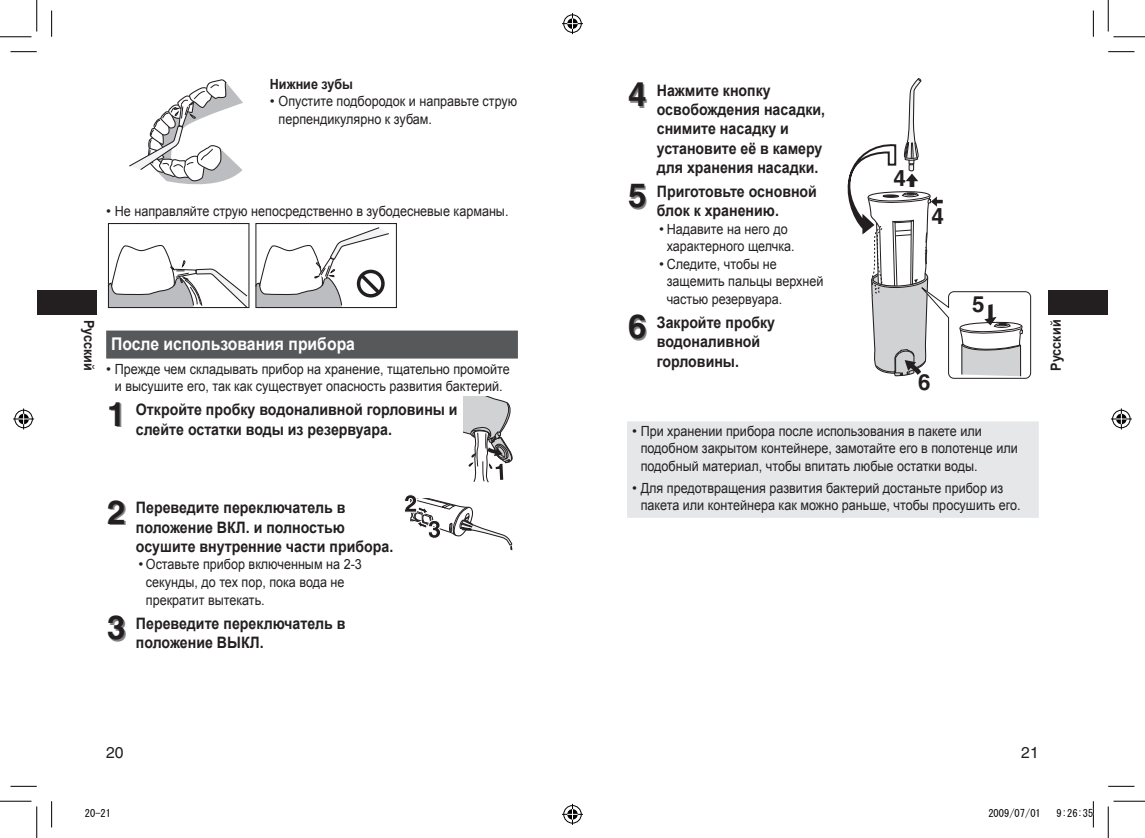
<style>
.page{position:relative;width:1145px;height:838px;background:#fff}
.page>*{position:absolute;margin:0;border:0;box-sizing:border-box;transform-origin:0 0}
.t1{font:700 22.4px "Helvetica";color:#231f20}
.t2{font:700 17.5px "Arial";color:#fff;scale:.9 1}
.t3{font:700 15.75px/19.2px "Arial";color:#231f20;scale:.9 1}
.t4{font:15.75px "Helvetica";color:#231f20}
.t5{font:14px/17.5px "Arial";color:#231f20}
.t6{font:700 14px "Arial";color:#231f20;scale:.9 1}
.t7{font:10.5px "MS Gothic";color:#000}
.s1{font-family:"Helvetica";font-size:33.25px}
</style>
<div class="page">
<div style="left:37px;top:290px;width:59px;height:25px;background:#231f20"></div>
<div style="left:1049px;top:290px;width:59px;height:25px;background:#231f20"></div>
<svg style="left:847px;top:78px;width:185px;height:301px"></svg>
<div style="left:627px;top:421px;width:412px;height:96px;background:#e6e7e9"></div>
<div style="left:106px;top:330px;width:412px;height:28px;background:#57585a"></div>
<svg style="left:129px;top:79px;width:114px;height:106px"></svg>
<svg style="left:107px;top:243px;width:141px;height:66px"></svg>
<div style="left:108px;top:223px;width:141px;height:85px;border:1px solid #231f20"></div>
<div style="left:255px;top:223px;width:142px;height:85px;border:1px solid #231f20"></div>
<svg style="left:255px;top:226px;width:135px;height:81px"></svg>
<svg style="left:463px;top:396px;width:50px;height:87px"></svg>
<svg style="left:404px;top:494px;width:109px;height:57px"></svg>
<svg style="left:10px;top:51px;width:27px;height:1px"></svg>
<svg style="left:1108px;top:51px;width:26px;height:1px"></svg>
<svg style="left:10px;top:786px;width:27px;height:1px"></svg>
<svg style="left:1108px;top:786px;width:26px;height:1px"></svg>
<svg style="left:51px;top:10px;width:1px;height:27px"></svg>
<svg style="left:51px;top:801px;width:1px;height:26px"></svg>
<svg style="left:1093px;top:10px;width:1px;height:27px"></svg>
<hr style="left:0;top:36px;width:32px;height:1px;background:#000">
<hr style="left:1113px;top:36px;width:32px;height:1px;background:#000">
<hr style="left:0;top:800px;width:32px;height:1px;background:#000">
<hr style="left:1113px;top:800px;width:32px;height:1px;background:#000">
<hr style="left:36px;top:0;width:1px;height:32px;background:#000">
<hr style="left:36px;top:806px;width:1px;height:31px;background:#000">
<hr style="left:1108px;top:0;width:1px;height:32px;background:#000">
<hr style="left:1108px;top:806px;width:1px;height:31px;background:#000">
<svg style="left:562px;top:13px;width:21px;height:21px"></svg>
<svg style="left:562px;top:803px;width:21px;height:21px"></svg>
<svg style="left:13px;top:408px;width:21px;height:21px"></svg>
<svg style="left:1111px;top:408px;width:21px;height:21px"></svg>
<svg style="left:1092px;top:801px;width:2px;height:26px"></svg>
<p class="t6" style="left:270px;top:74px;width:94px">Нижние зубы</p>
<p class="t5" style="left:279px;top:92px;width:240px;text-indent:-9px">• Опустите подбородок и направьте струю перпендикулярно к зубам.</p>
<p class="t5" style="left:106px;top:203px;width:404px">• Не направляйте струю непосредственно в зубодесневые карманы.</p>
<p class="t6" style="left:98px;top:320px;width:58px;rotate:90deg">Русский</p>
<p class="t2" style="left:111px;top:332px;width:272px">После использования прибора</p>
<p class="t5" style="left:106px;top:360px;width:405px;text-align:center">• Прежде чем складывать прибор на хранение, тщательно промойте и высушите его, так как существует опасность развития бактерий.</p>
<p class="t3" style="left:136px;top:400px;width:359px;text-indent:-29px"><span class="s1">1</span> Откройте пробку водоналивной горловины и слейте остатки воды из резервуара.</p>
<p class="t3" style="left:136px;top:498px;width:288px;text-indent:-29px"><span class="s1">2</span> Переведите переключатель в положение ВКЛ. и полностью осушите внутренние части прибора.</p>
<p class="t5" style="left:146px;top:556px;width:218px;text-indent:-7px">• Оставьте прибор включенным на 2-3 секунды, до тех пор, пока вода не прекратит вытекать.</p>
<p class="t3" style="left:136px;top:614px;width:234px;text-indent:-29px"><span class="s1">3</span> Переведите переключатель в положение ВЫКЛ.</p>
<p class="t4" style="left:106px;top:743px;width:19px">20</p>
<p class="t3" style="left:657px;top:81px;width:189px;text-indent:-29px"><span class="s1">4</span> Нажмите кнопку освобождения насадки, снимите насадку и установите её в камеру для хранения насадки.</p>
<p class="t3" style="left:628px;top:182px;width:211px;text-align:center"><span class="s1">5</span> Приготовьте основной блок к хранению.</p>
<p class="t5" style="left:659px;top:220px;width:137px;text-align:center">• Надавите на него до характерного щелчка.</p>
<p class="t5" style="left:667px;top:255px;width:158px;text-indent:-7px">• Следите, чтобы не защемить пальцы верхней частью резервуара.</p>
<p class="t3" style="left:657px;top:313px;width:133px;text-indent:-29px"><span class="s1">6</span> Закройте пробку водоналивной горловины.</p>
<h1 class="t1" style="left:893px;top:164px;width:14px">4</h1>
<h1 class="t1" style="left:931px;top:202px;width:14px">4</h1>
<h1 class="t1" style="left:918px;top:368px;width:14px">6</h1>
<h1 class="t1" style="left:972px;top:290px;width:14px">5</h1>
<p class="t5" style="left:641px;top:422px;width:379px;text-indent:-9px">• При хранении прибора после использования в пакете или подобном закрытом контейнере, замотайте его в полотенце или подобный материал, чтобы впитать любые остатки воды.</p>
<p class="t5" style="left:641px;top:479px;width:382px;text-indent:-9px">• Для предотвращения развития бактерий достаньте прибор из пакета или контейнера как можно раньше, чтобы просушить его.</p>
<p class="t6" style="left:1047px;top:370px;width:58px;rotate:-90deg">Русский</p>
<p class="t4" style="left:1021px;top:743px;width:19px">21</p>
<p class="t7" style="left:85px;top:807px;width:28px">20-21</p>
<p class="t7" style="left:988px;top:807px;width:54px">2009/07/01</p>
<p class="t7" style="left:1057px;top:807px;width:38px">9:26:35</p>
</div>
